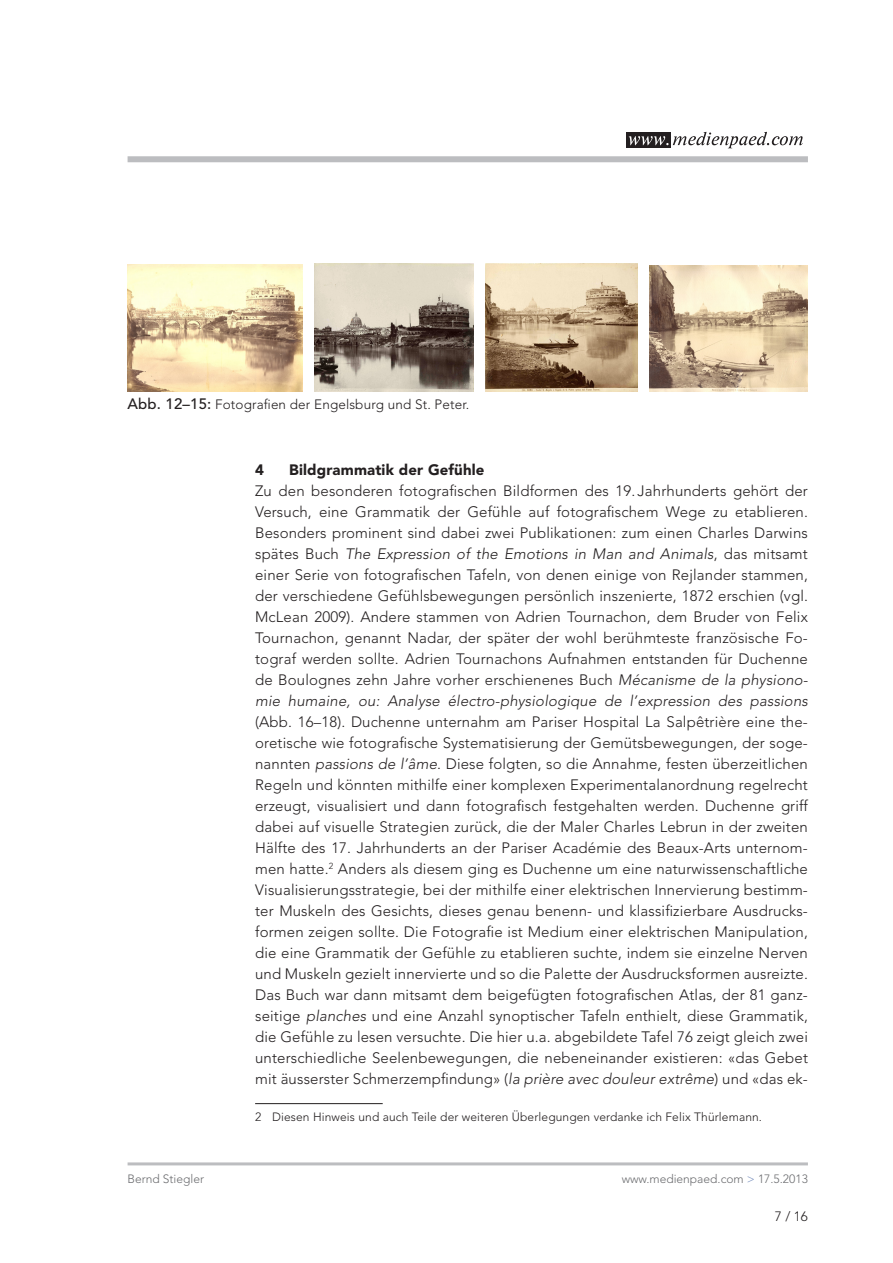
<style>
.page{position:relative;width:893px;height:1263px;background:#fff}
.page>*{position:absolute;margin:0;border:0;box-sizing:border-box;transform-origin:0 0}
.t1{font:300 15px/21px "Avenir LT Std";letter-spacing:.01em;color:#231f20;text-align:justify}
.t2{font:900 15px "Avenir LT Std";letter-spacing:.01em;color:#231f20}
.t3{font:300 13.5px "Avenir LT Std";letter-spacing:.01em;color:#231f20}
.t4{font:300 12px "Avenir LT Std";letter-spacing:.01em;color:#231f20}
.t5{font:300 12px "Avenir LT Std";color:#6c6d70}
.s1{font-weight:500;font-size:15px}
.s2{font-style:italic}
.s3{color:#748cbb}
</style>
<div class="page">
<div style="left:128px;top:156px;width:680px;height:6px;background:#bcbdc0"></div>
<hr style="left:128px;top:1162px;width:680px;height:3px;background:#bcbdc0">
<div style="left:626px;top:133px;width:45px;height:15px;background:#231f20"></div>
<svg style="left:629px;top:132px;width:174px;height:16px"></svg>
<hr style="left:255px;top:1103px;width:128px;height:1px;background:#231f20">
<img style="left:128px;top:265px;width:174px;height:127px">
<img style="left:315px;top:263px;width:158px;height:129px">
<img style="left:486px;top:264px;width:151px;height:128px">
<img style="left:649px;top:265px;width:159px;height:127px">
<p class="t3" style="left:128px;top:397px;width:343px"><span class="s1">Abb. 12–15:</span> Fotografien der Engelsburg und St. Peter.</p>
<p class="t2" style="left:255px;top:461px;width:10px">4</p>
<p class="t2" style="left:289px;top:461px;width:197px">Bildgrammatik der Gefühle</p>
<p class="t1" style="left:255px;top:480px;width:554px">Zu den besonderen fotografischen Bildformen des 19. Jahrhunderts gehört der Versuch, eine Grammatik der Gefühle auf fotografischem Wege zu etablieren.<br>Besonders prominent sind dabei zwei Publikationen: zum einen Charles Darwins spätes Buch <span class="s2">The Expression of the Emotions in Man and Animals</span>, das mitsamt einer Serie von fotografischen Tafeln, von denen einige von Rejlander stammen, der verschiedene Gefühlsbewegungen persönlich inszenierte, 1872 erschien (vgl.<br>McLean 2009). Andere stammen von Adrien Tournachon, dem Bruder von Felix Tournachon, genannt Nadar, der später der wohl berühmteste französische Fo&shy;tograf werden sollte. Adrien Tournachons Aufnahmen entstanden für Duchenne de Boulognes zehn Jahre vorher erschienenes Buch <span class="s2">Mécanisme de la physiono&shy;mie humaine, ou: Analyse électro-physiologique de l’expression des passions</span></p>
<p class="t1" style="left:255px;top:711px;width:554px">(Abb. 16–18). Duchenne unternahm am Pariser Hospital La Salpêtrière eine the&shy;oretische wie fotografische Systematisierung der Gemütsbewegungen, der soge&shy;nannten <span class="s2">passions de l’âme</span>. Diese folgten, so die Annahme, festen überzeitlichen Regeln und könnten mithilfe einer komplexen Experimentalanordnung regelrecht erzeugt, visualisiert und dann fotografisch festgehalten werden. Duchenne griff dabei auf visuelle Strategien zurück, die der Maler Charles Lebrun in der zweiten Hälfte des 17. Jahrhunderts an der Pariser Académie des Beaux-Arts unternom&shy;men hatte.<sup>2</sup> Anders als diesem ging es Duchenne um eine naturwissenschaftliche Visualisierungsstrategie, bei der mithilfe einer elektrischen Innervierung bestimm&shy;ter Muskeln des Gesichts, dieses genau benenn- und klassifizierbare Ausdrucks&shy;formen zeigen sollte. Die Fotografie ist Medium einer elektrischen Manipulation, die eine Grammatik der Gefühle zu etablieren suchte, indem sie einzelne Nerven und Muskeln gezielt innervierte und so die Palette der Ausdrucksformen ausreizte.<br>Das Buch war dann mitsamt dem beigefügten fotografischen Atlas, der 81 ganz&shy;seitige <span class="s2">planches</span> und eine Anzahl synoptischer Tafeln enthielt, diese Grammatik, die Gefühle zu lesen versuchte. Die hier u.a. abgebildete Tafel 76 zeigt gleich zwei unterschiedliche Seelenbewegungen, die nebeneinander existieren: «das Gebet mit äusserster Schmerzempfindung» (<span class="s2">la prière avec douleur extrême</span>) und «das ek-</p>
<p class="t4" style="left:255px;top:1109px;width:508px">2 Diesen Hinweis und auch Teile der weiteren Überlegungen verdanke ich Felix Thürlemann.</p>
<p class="t5" style="left:128px;top:1171px;width:78px">Bernd Stiegler</p>
<p class="t5" style="left:622px;top:1171px;width:188px">www.medienpaed.com <span class="s3">&gt;</span> 17.5.2013</p>
<p class="t3" style="left:775px;top:1208px;width:35px">7 / 16</p>
</div>
